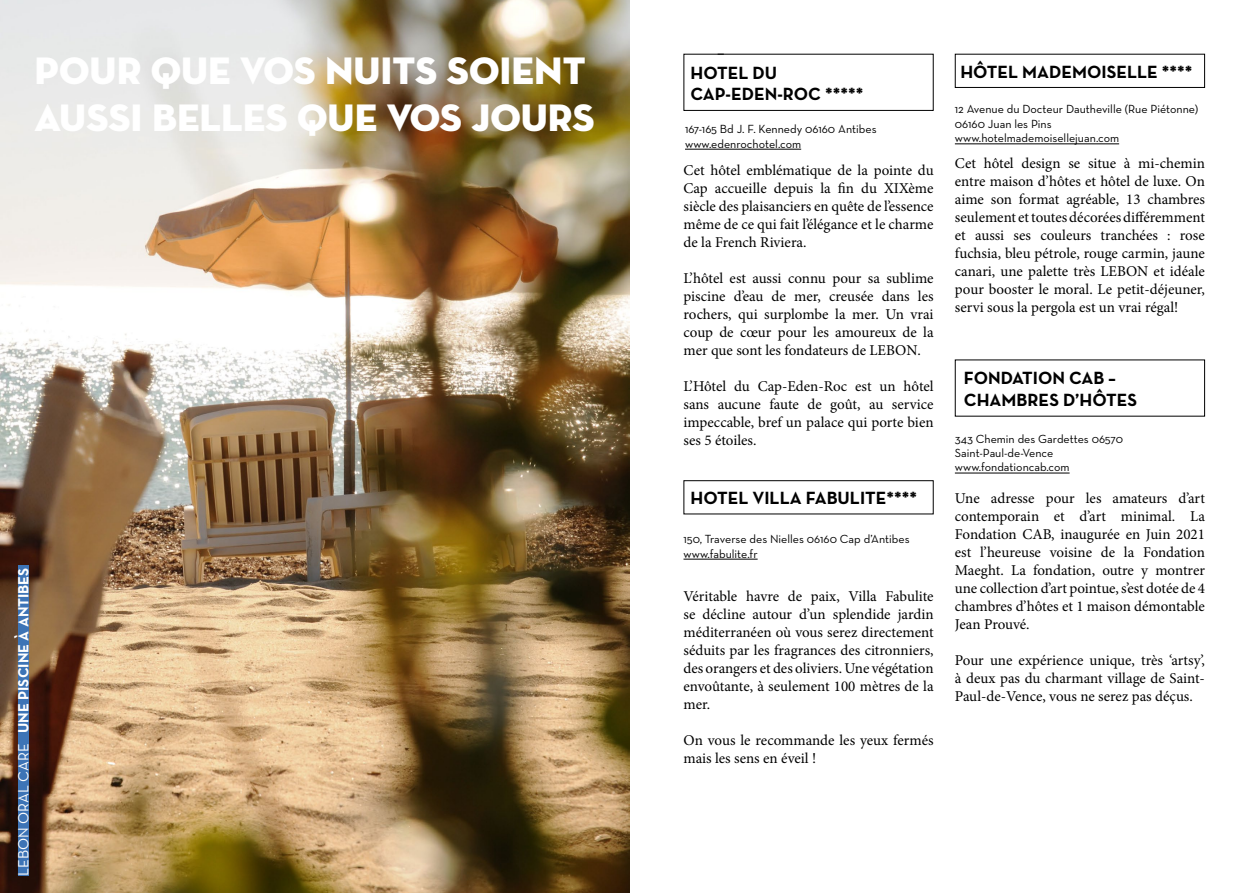
<style>
.page{position:relative;width:1259px;height:893px;background:#fff}
.page>*{position:absolute;margin:0;border:0;box-sizing:border-box;transform-origin:0 0}
.t1{font:39px/46.8px "Neutraface Display Titling";color:#fff}
.t2{font:700 18px/21.6px "Neutra Text";color:#000}
.t3{font:15px/18px "Minion Pro";color:#000;text-align:justify}
.t4{font:700 15px "Neutra Text";color:#fff}
.t5{font:12px/14.4px "Neutra Text";color:#000}
.s1{font-weight:400}
</style>
<div class="page">
<img style="left:0;top:0;width:629px;height:893px">
<hr style="left:685px;top:149px;width:116px;height:1px;background:#000">
<hr style="left:683px;top:559px;width:74px;height:1px;background:#000">
<hr style="left:955px;top:473px;width:114px;height:1px;background:#000">
<hr style="left:955px;top:144px;width:164px;height:1px;background:#000">
<div style="left:683px;top:480px;width:250px;height:34px;border:1px solid #000"></div>
<div style="left:18px;top:566px;width:11px;height:310px;background:#3d74b6"></div>
<div style="left:683px;top:54px;width:250px;height:57px;border:1px solid #000"></div>
<div style="left:955px;top:54px;width:250px;height:34px;border:1px solid #000"></div>
<h1 class="t1" style="left:34px;top:48px;width:561px">POUR QUE VOS NUITS SOIENT<br>AUSSI BELLES QUE VOS JOURS</h1>
<p class="t4" style="left:14px;top:876px;width:310px;rotate:-90deg"><span class="s1">LEBON ORAL CARE</span> UNE PISCINE À ANTIBES</p>
<p class="t2" style="left:690px;top:61px;width:174px">HOTEL DU<br>CAP-EDEN-ROC *****</p>
<p class="t5" style="left:685px;top:122px;width:193px">167-165 Bd J. F. Kennedy 06160 Antibes www.edenrochotel.com</p>
<p class="t3" style="left:683px;top:161px;width:252px">Cet hôtel emblématique de la pointe du Cap accueille depuis la fin du XIXème siècle des plaisanciers en quête de l’essence même de ce qui fait l’élégance et le charme de la French Riviera.</p>
<p class="t3" style="left:683px;top:269px;width:252px">L’hôtel est aussi connu pour sa sublime piscine d’eau de mer, creusée dans les rochers, qui surplombe la mer. Un vrai coup de cœur pour les amoureux de la mer que sont les fondateurs de LEBON.</p>
<p class="t3" style="left:683px;top:377px;width:252px">L’Hôtel du Cap-Eden-Roc est un hôtel sans aucune faute de goût, au service impeccable, bref un palace qui porte bien ses 5 étoiles.</p>
<p class="t2" style="left:690px;top:486px;width:228px">HOTEL VILLA FABULITE****</p>
<p class="t5" style="left:683px;top:532px;width:228px">150, Traverse des Nielles 06160 Cap d’Antibes www.fabulite.fr</p>
<p class="t3" style="left:683px;top:587px;width:252px">Véritable havre de paix, Villa Fabulite se décline autour d’un splendide jardin méditerranéen où vous serez directement séduits par les fragrances des citronniers, des orangers et des oliviers. Une végétation envoûtante, à seulement 100 mètres de la mer.</p>
<p class="t3" style="left:683px;top:731px;width:252px">On vous le recommande les yeux fermés mais les sens en éveil !</p>
<p class="t2" style="left:960px;top:60px;width:233px">HÔTEL MADEMOISELLE ****</p>
<p class="t5" style="left:955px;top:102px;width:245px">12 Avenue du Docteur Dautheville (Rue Piétonne)<br>06160 Juan les Pins www.hotelmademoisellejuan.com</p>
<p class="t3" style="left:955px;top:154px;width:252px">Cet hôtel design se situe à mi-chemin entre maison d’hôtes et hôtel de luxe. On aime son format agréable, 13 chambres seulement et toutes décorées différemment et aussi ses couleurs tranchées : rose fuchsia, bleu pétrole, rouge carmin, jaune canari, une palette très LEBON et idéale pour booster le moral. Le petit-déjeuner, servi sous la pergola est un vrai régal!</p>
<p class="t2" style="left:964px;top:367px;width:175px">FONDATION CAB –<br>CHAMBRES D’HÔTES</p>
<p class="t5" style="left:955px;top:431px;width:170px">343 Chemin des Gardettes 06570<br>Saint-Paul-de-Vence www.fondationcab.com</p>
<p class="t3" style="left:955px;top:489px;width:252px">Une adresse pour les amateurs d’art contemporain et d’art minimal. La Fondation CAB, inaugurée en Juin 2021 est l’heureuse voisine de la Fondation Maeght. La fondation, outre y montrer une collection d’art pointue, s’est dotée de 4 chambres d’hôtes et 1 maison démontable Jean Prouvé.</p>
<p class="t3" style="left:955px;top:651px;width:252px">Pour une expérience unique, très ‘artsy’, à deux pas du charmant village de Saint-Paul-de-Vence, vous ne serez pas déçus.</p>
</div>
